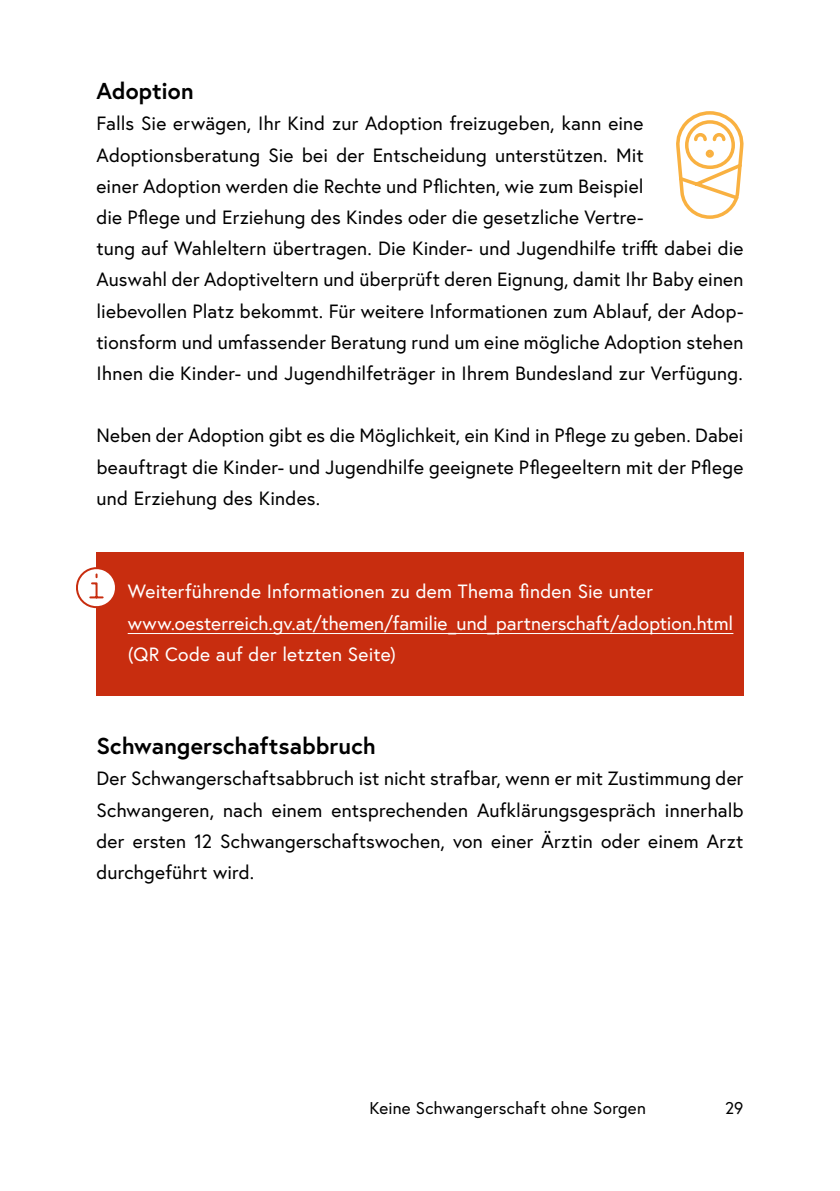
<style>
.page{position:relative;width:840px;height:1191px;background:#fff}
.page>*{position:absolute;margin:0;border:0;box-sizing:border-box;transform-origin:0 0}
.h3_ohne_Nummerierung{font:700 23px "Europa Austria";letter-spacing:.005em;color:#000}
.p_Abstand_danach{font:19.2px/31.2px "Europa Austria";letter-spacing:.01em;color:#000;text-align:justify}
.Infobox_p_Infobox_ohne_h_invers{font:19.2px/31.2px "Europa Austria";letter-spacing:.005em;color:#fff}
.t1{font:17px "Europa Austria";letter-spacing:.015em;color:#000}
</style>
<div class="page">
<div style="left:96px;top:552px;width:647px;height:144px;background:#c82d0f"></div>
<hr style="left:128px;top:633px;width:605px;height:1px;background:#fff">
<svg style="left:676px;top:111px;width:67px;height:108px"></svg>
<svg style="left:76px;top:567px;width:39px;height:42px"></svg>
<h3 class="h3_ohne_Nummerierung" style="left:96px;top:75px;width:99px">Adoption</h3>
<p class="p_Abstand_danach" style="left:96px;top:108px;width:648px;text-align:left">Falls Sie erwägen, Ihr Kind zur Adoption freizugeben, kann eine Adoptionsberatung Sie bei der Entscheidung unterstützen. Mit<br>einer Adoption werden die Rechte und Pflichten, wie zum Beispiel<br>die Pflege und Erziehung des Kindes oder die gesetzliche Vertre-<br>tung auf Wahleltern übertragen. Die Kinder- und Jugendhilfe trifft dabei die Auswahl der Adoptiveltern und überprüft deren Eignung, damit Ihr Baby einen liebevollen Platz bekommt. Für weitere Informationen zum Ablauf, der Adop&shy;tionsform und umfassender Beratung rund um eine mögliche Adoption stehen Ihnen die Kinder- und Jugendhilfeträger in Ihrem Bundesland zur Verfügung.</p>
<p class="p_Abstand_danach" style="left:96px;top:420px;width:648px">Neben der Adoption gibt es die Möglichkeit, ein Kind in Pflege zu geben. Dabei beauftragt die Kinder- und Jugendhilfe geeignete Pflegeeltern mit der Pflege und Erziehung des Kindes.</p>
<p class="Infobox_p_Infobox_ohne_h_invers" style="left:128px;top:575px;width:607px">Weiterführende Informationen zu dem Thema finden Sie unter www.oesterreich.gv.at/themen/familie_und_partnerschaft/adoption.html (QR Code auf der letzten Seite)</p>
<h3 class="h3_ohne_Nummerierung" style="left:96px;top:730px;width:281px">Schwangerschaftsabbruch</h3>
<p class="p_Abstand_danach" style="left:96px;top:763px;width:648px">Der Schwangerschaftsabbruch ist nicht strafbar, wenn er mit Zustimmung der Schwangeren, nach einem entsprechenden Aufklärungsgespräch innerhalb der ersten 12 Schwangerschaftswochen, von einer Ärztin oder einem Arzt durchgeführt wird.</p>
<p class="t1" style="left:369px;top:1096px;width:278px">Keine Schwangerschaft ohne Sorgen</p>
<p class="t1" style="left:724px;top:1096px;width:20px">29</p>
</div>
